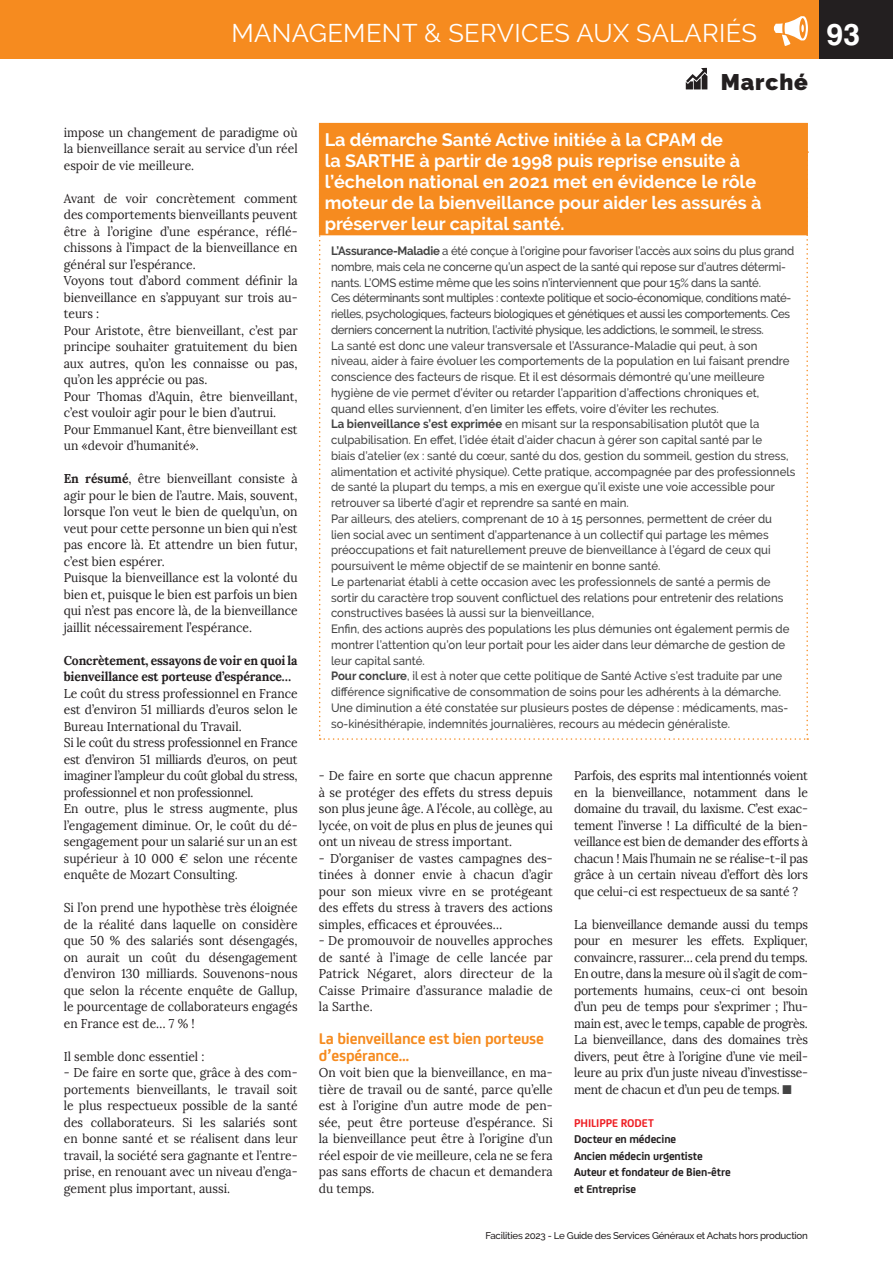
<style>
.page{position:relative;width:893px;height:1263px;background:#fff}
.page>*{position:absolute;margin:0;border:0;box-sizing:border-box;transform-origin:0 0}
.t1{font:700 30px "Helvetica LT Std";color:#fff}
.t2{font:25.5px "Raleway";letter-spacing:.015em;color:#fff}
.t3{font:900 22.5px "Raleway";letter-spacing:.04em;color:#231f20}
.t4{font:700 18px/21px "Raleway";color:#fff}
.t5{font:700 16.5px/16.5px "FS Joey";letter-spacing:-.01em;color:#f68b1f}
.t6{font:12.75px/16.5px "Lora";color:#231f20;text-align:justify;scale:.95 1}
.t7{font:700 12.75px/16.5px "Lora";letter-spacing:-.01em;color:#231f20;scale:.95 1}
.t8{font:500 12px/15.8px "Raleway";color:#434343;scale:.95 1}
.t9{font:700 12px/16.5px "FS Joey";letter-spacing:-.01em;color:#231f20}
.t10{font:700 12px "FS Joey";letter-spacing:-.01em;color:#ee1d23}
.t11{font:500 9.75px "Raleway";letter-spacing:-.025em;color:#231f20}
.s1{font-weight:700}
.s2{color:#434343}
</style>
<div class="page">
<div style="left:819px;top:0;width:74px;height:58px;background:#231f20"></div>
<svg style="left:686px;top:68px;width:21px;height:21px"></svg>
<div style="left:0;top:0;width:819px;height:58px;background:#f68b1f"></div>
<svg style="left:774px;top:16px;width:34px;height:30px"></svg>
<svg style="left:319px;top:235px;width:489px;height:505px"></svg>
<div style="left:320px;top:124px;width:487px;height:111px;background:#f68b1f"></div>
<div style="left:319px;top:123px;width:489px;height:112px;border:2px solid #f68b1f"></div>
<h2 class="t2" style="left:231px;top:19px;width:527px">MANAGEMENT &amp; SERVICES AUX SALARIÉS</h2>
<p class="t6" style="left:64px;top:124px;width:248px">impose un changement de paradigme où la bienveillance serait au service d’un réel espoir de vie meilleure.</p>
<p class="t6" style="left:64px;top:190px;width:248px;text-align:left">Avant de voir concrètement comment des comportements bienveillants peuvent être à l’origine d’une espérance, réflé&shy;chissons à l’impact de la bienveillance en général sur l’espérance.<br>Voyons tout d’abord comment définir la bienveillance en s’appuyant sur trois au&shy;teurs :<br>Pour Aristote, être bienveillant, c’est par principe souhaiter gratuitement du bien aux autres, qu’on les connaisse ou pas, qu’on les apprécie ou pas.<br>Pour Thomas d’Aquin, être bienveillant, c’est vouloir agir pour le bien d’autrui.<br>Pour Emmanuel Kant, être bienveillant est un «devoir d’humanité».</p>
<p class="t6" style="left:64px;top:470px;width:248px;text-align:left"><span class="s1">En résumé</span>, être bienveillant consiste à agir pour le bien de l’autre. Mais, souvent, lorsque l’on veut le bien de quelqu’un, on veut pour cette personne un bien qui n’est pas encore là. Et attendre un bien futur, c’est bien espérer.<br>Puisque la bienveillance est la volonté du bien et, puisque le bien est parfois un bien qui n’est pas encore là, de la bienveillance jaillit nécessairement l’espérance.</p>
<p class="t7" style="left:64px;top:652px;width:248px">Concrètement, essayons de voir en quoi la bienveillance est porteuse d’espérance…</p>
<p class="t6" style="left:64px;top:685px;width:248px;text-align:left">Le coût du stress professionnel en France est d’environ 51 milliards d’euros selon le Bureau International du Travail.<br>Si le coût du stress professionnel en France est d’environ 51 milliards d’euros, on peut imaginer l’ampleur du coût global du stress, professionnel et non professionnel.<br>En outre, plus le stress augmente, plus l’engagement diminue. Or, le coût du dé&shy;sengagement pour un salarié sur un an est supérieur à 10 000 € selon une récente enquête de Mozart Consulting.</p>
<p class="t6" style="left:64px;top:899px;width:248px">Si l’on prend une hypothèse très éloignée de la réalité dans laquelle on considère que 50 % des salariés sont désengagés, on aurait un coût du désengagement d’environ 130 milliards. Souvenons-nous que selon la récente enquête de Gallup, le pourcentage de collaborateurs engagés en France est de… 7 % !</p>
<p class="t6" style="left:64px;top:1048px;width:150px">Il semble donc essentiel :</p>
<p class="t6" style="left:64px;top:1064px;width:248px">- De faire en sorte que, grâce à des com&shy;portements bienveillants, le travail soit le plus respectueux possible de la santé des collaborateurs. Si les salariés sont en bonne santé et se réalisent dans leur travail, la société sera gagnante et l’entre&shy;prise, en renouant avec un niveau d’enga&shy;gement plus important, aussi.</p>
<h3 class="t3" style="left:721px;top:69px;width:89px">Marché</h3>
<h3 class="t4" style="left:325px;top:129px;width:438px">La démarche Santé Active initiée à la CPAM de<br>la SARTHE à partir de 1998 puis reprise ensuite à l’échelon national en 2021 met en évidence le rôle moteur de la bienveillance pour aider les assurés à préserver leur capital santé.</h3>
<p class="t8" style="left:331px;top:243px;width:490px"><span class="s1">L’Assurance-Maladie</span> a été conçue à l’origine pour favoriser l’accès aux soins du plus grand nombre, mais cela ne concerne qu’un aspect de la santé qui repose sur d’autres détermi&shy;nants. L’OMS estime même que les soins n’interviennent que pour 15% dans la santé.<br>Ces déterminants sont multiples : contexte politique et socio-économique, conditions maté&shy;rielles, psychologiques, facteurs biologiques et génétiques et aussi les comportements. Ces derniers concernent la nutrition, l’activité physique, les addictions, le sommeil, le stress.<br>La santé est donc une valeur transversale et l’Assurance-Maladie qui peut, à son niveau, aider à faire évoluer les comportements de la population en lui faisant prendre conscience des facteurs de risque. Et il est désormais démontré qu’une meilleure hygiène de vie permet d’éviter ou retarder l’apparition d’affections chroniques et, quand elles surviennent, d’en limiter les effets, voire d’éviter les rechutes.<br><span class="s1">La bienveillance s’est exprimée</span> en misant sur la responsabilisation plutôt que la culpabilisation. En effet, l’idée était d’aider chacun à gérer son capital santé par le<br>biais d’atelier (ex : santé du cœur, santé du dos, gestion du sommeil, gestion du stress, alimentation et activité physique). Cette pratique, accompagnée par des professionnels de santé la plupart du temps, a mis en exergue qu’il existe une voie accessible pour retrouver sa liberté d’agir et reprendre sa santé en main.<br>Par ailleurs, des ateliers, comprenant de 10 à 15 personnes, permettent de créer du<br>lien social avec un sentiment d’appartenance à un collectif qui partage les mêmes préoccupations et fait naturellement preuve de bienveillance à l’égard de ceux qui poursuivent le même objectif de se maintenir en bonne santé.<br>Le partenariat établi à cette occasion avec les professionnels de santé a permis de sortir du caractère trop souvent conflictuel des relations pour entretenir des relations constructives basées là aussi sur la bienveillance,<br>Enfin, des actions auprès des populations les plus démunies ont également permis de montrer l’attention qu’on leur portait pour les aider dans leur démarche de gestion de leur capital santé.<br><span class="s1">Pour conclure</span>, il est à noter que cette politique de Santé Active s’est traduite par une différence significative de consommation de soins pour les adhérents à la démarche.<br>Une diminution a été constatée sur plusieurs postes de dépense : médicaments, mas&shy;so-kinésithérapie, indemnités journalières, recours au médecin généraliste.</p>
<p class="t6" style="left:319px;top:767px;width:248px">- De faire en sorte que chacun apprenne à se protéger des effets du stress depuis son plus jeune âge. A l’école, au collège, au lycée, on voit de plus en plus de jeunes qui ont un niveau de stress important.</p>
<p class="t6" style="left:319px;top:850px;width:248px">- D’organiser de vastes campagnes des&shy;tinées à donner envie à chacun d’agir pour son mieux vivre en se protégeant des effets du stress à travers des actions simples, efficaces et éprouvées…</p>
<p class="t6" style="left:319px;top:932px;width:248px">- De promouvoir de nouvelles approches de santé à l’image de celle lancée par Patrick Négaret, alors directeur de la Caisse Primaire d’assurance maladie de la Sarthe.</p>
<p class="t5" style="left:319px;top:1029px;width:227px">La bienveillance est bien porteuse d’espérance…</p>
<p class="t6" style="left:319px;top:1064px;width:248px">On voit bien que la bienveillance, en ma&shy;tière de travail ou de santé, parce qu’elle est à l’origine d’un autre mode de pen&shy;sée, peut être porteuse d’espérance. Si la bienveillance peut être à l’origine d’un réel espoir de vie meilleure, cela ne se fera pas sans efforts de chacun et demandera du temps.</p>
<p class="t6" style="left:574px;top:767px;width:248px">Parfois, des esprits mal intentionnés voient en la bienveillance, notamment dans le domaine du travail, du laxisme. C’est exac&shy;tement l’inverse ! La difficulté de la bien&shy;veillance est bien de demander des efforts à chacun ! Mais l’humain ne se réalise-t-il pas grâce à un certain niveau d’effort dès lors que celui-ci est respectueux de sa santé ?</p>
<p class="t6" style="left:574px;top:916px;width:248px">La bienveillance demande aussi du temps pour en mesurer les effets. Expliquer, convaincre, rassurer… cela prend du temps.<br>En outre, dans la mesure où il s’agit de com&shy;portements humains, ceux-ci ont besoin d’un peu de temps pour s’exprimer ; l’hu&shy;main est, avec le temps, capable de progrès.<br>La bienveillance, dans des domaines très divers, peut être à l’origine d’une vie meil&shy;leure au prix d’un juste niveau d’investisse&shy;ment de chacun et d’un peu de temps. <span class="s2">■</span></p>
<p class="t10" style="left:574px;top:1114px;width:81px">PHILIPPE RODET</p>
<p class="t9" style="left:574px;top:1130px;width:158px">Docteur en médecine<br>Ancien médecin urgentiste<br>Auteur et fondateur de Bien-être et Entreprise</p>
<p class="t11" style="left:486px;top:1230px;width:324px">Facilities 2023 - Le Guide des Services Généraux et Achats hors production</p>
<h1 class="t1" style="left:827px;top:16px;width:35px">93</h1>
</div>
